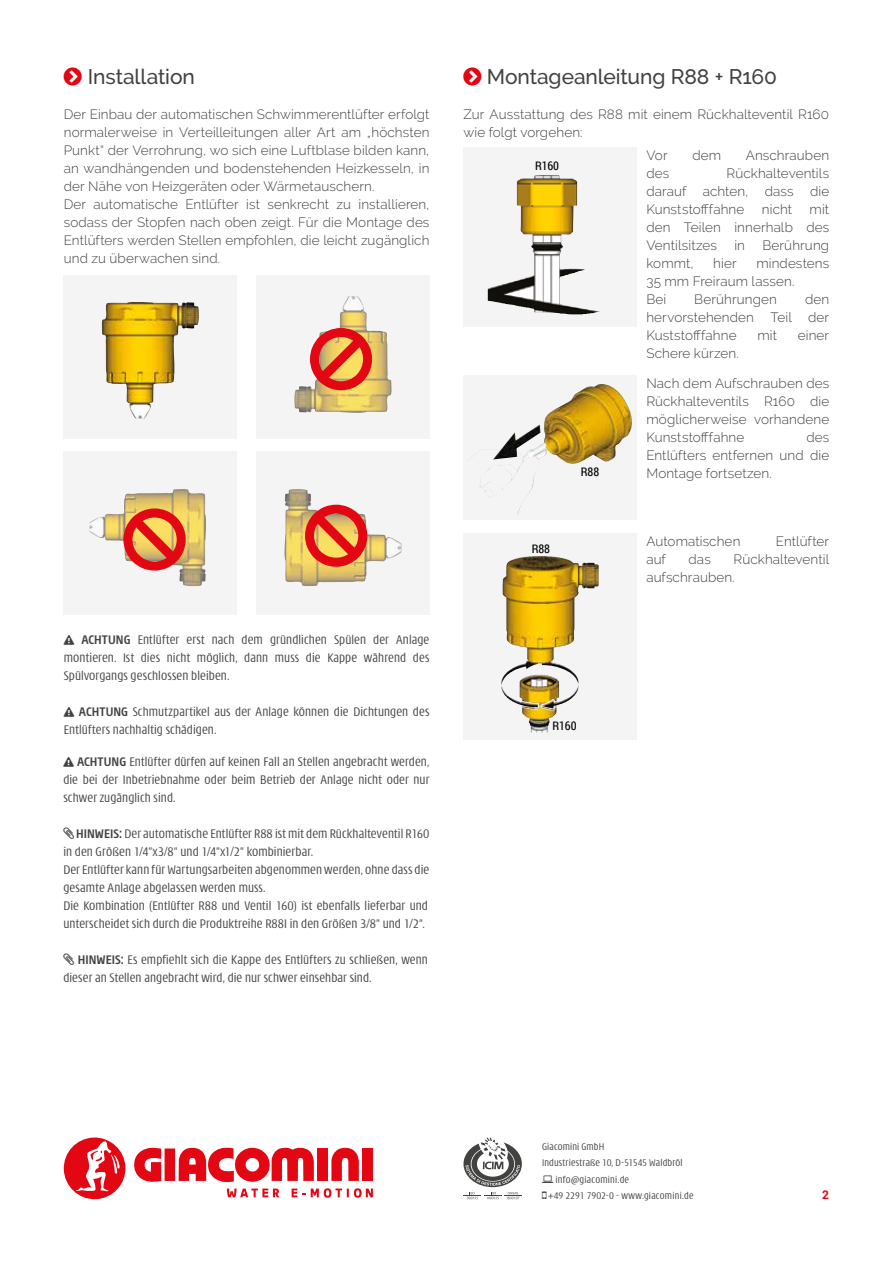
<style>
.page{position:relative;width:893px;height:1263px;background:#fff}
.page>*{position:absolute;margin:0;border:0;box-sizing:border-box;transform-origin:0 0}
.t1{font:500 21px "Raleway";letter-spacing:-.005em;color:#424241}
.t2{font:300 13.5px/18px "Raleway";letter-spacing:.01em;color:#424241;text-align:justify}
.t3{font:300 condensed 13.5px/18px "Modena";letter-spacing:.01em;color:#424241}
.t4{font:12px "Roboto Condensed";letter-spacing:-.01em;color:#000}
.t5{font:700 12px "Roboto";color:#e30613}
.t6{font:300 condensed 10.5px "Modena";letter-spacing:.015em;color:#424241}
.s1{font-weight:700}
</style>
<div class="page">
<svg style="left:134px;top:1148px;width:27px;height:34px"></svg>
<div style="left:165px;top:1148px;width:10px;height:33px;background:#e30613"></div>
<div style="left:317px;top:1148px;width:11px;height:33px;background:#e30613"></div>
<svg style="left:331px;top:1147px;width:28px;height:34px"></svg>
<div style="left:362px;top:1148px;width:11px;height:33px;background:#e30613"></div>
<svg style="left:179px;top:1147px;width:135px;height:35px"></svg>
<svg style="left:292px;top:1188px;width:13px;height:9px"></svg>
<svg style="left:311px;top:1188px;width:62px;height:10px"></svg>
<svg style="left:227px;top:1188px;width:52px;height:9px"></svg>
<svg style="left:64px;top:1137px;width:62px;height:62px"></svg>
<svg style="left:463px;top:1137px;width:59px;height:62px"></svg>
<div style="left:463px;top:147px;width:174px;height:179px;background:#f4f4f4"></div>
<img style="left:488px;top:175px;width:112px;height:140px">
<div style="left:463px;top:375px;width:174px;height:145px;background:#f4f4f4"></div>
<img style="left:468px;top:384px;width:164px;height:130px">
<div style="left:463px;top:533px;width:174px;height:207px;background:#f4f4f4"></div>
<img style="left:501px;top:556px;width:77px;height:129px">
<div style="left:256px;top:275px;width:173px;height:163px;background:#f4f4f4"></div>
<img style="left:294px;top:296px;width:98px;height:117px">
<div style="left:64px;top:275px;width:173px;height:163px;background:#f4f4f4"></div>
<img style="left:102px;top:302px;width:97px;height:117px">
<div style="left:64px;top:451px;width:173px;height:163px;background:#f4f4f4"></div>
<img style="left:89px;top:489px;width:117px;height:97px">
<div style="left:256px;top:451px;width:173px;height:163px;background:#f4f4f4"></div>
<img style="left:284px;top:489px;width:117px;height:97px">
<svg style="left:310px;top:327px;width:62px;height:63px"></svg>
<svg style="left:123px;top:508px;width:63px;height:62px;background:#e7d079"></svg>
<svg style="left:305px;top:505px;width:63px;height:62px;background:#e7d07a"></svg>
<h1 class="t1" style="left:88px;top:64px;width:109px">Installation</h1>
<p class="t2" style="left:64px;top:105px;width:367px;text-align:left">Der Einbau der automatischen Schwimmerentlüfter erfolgt normalerweise in Verteilleitungen aller Art am „höchsten Punkt“ der Verrohrung, wo sich eine Luftblase bilden kann, an wandhängenden und bodenstehenden Heizkesseln, in der Nähe von Heizgeräten oder Wärmetauschern.<br>Der automatische Entlüfter ist senkrecht zu installieren, sodass der Stopfen nach oben zeigt. Für die Montage des Entlüfters werden Stellen empfohlen, die leicht zugänglich und zu überwachen sind.</p>
<p class="t3" style="left:64px;top:631px;width:367px;text-align:justify">❑ <span class="s1">ACHTUNG</span> Entlüfter erst nach dem gründlichen Spülen der Anlage montieren. Ist dies nicht möglich, dann muss die Kappe während des Spülvorgangs geschlossen bleiben.</p>
<p class="t3" style="left:64px;top:703px;width:367px">❑ <span class="s1">ACHTUNG</span> Schmutzpartikel aus der Anlage können die Dichtungen des<br>Entlüfters nachhaltig schädigen.</p>
<p class="t3" style="left:63px;top:753px;width:367px;text-align:justify">❑ <span class="s1">ACHTUNG</span> Entlüfter dürfen auf keinen Fall an Stellen angebracht werden, die bei der Inbetriebnahme oder beim Betrieb der Anlage nicht oder nur schwer zugänglich sind.</p>
<p class="t3" style="left:63px;top:825px;width:367px;text-indent:13px"><span class="s1">HINWEIS:</span> Der automatische Entlüfter R88 ist mit dem Rückhalteventil R160 in den Größen 1/4”x3/8” und 1/4”x1/2” kombinierbar.<br>Der Entlüfter kann für Wartungsarbeiten abgenommen werden, ohne dass die gesamte Anlage abgelassen werden muss.<br>Die Kombination (Entlüfter R88 und Ventil 160) ist ebenfalls lieferbar und unterscheidet sich durch die Produktreihe R88I in den Größen 3/8” und 1/2”.</p>
<p class="t3" style="left:63px;top:951px;width:366px;text-indent:14px"><span class="s1">HINWEIS:</span> Es empfiehlt sich die Kappe des Entlüfters zu schließen, wenn dieser an Stellen angebracht wird, die nur schwer einsehbar sind.</p>
<h1 class="t1" style="left:487px;top:64px;width:292px">Montageanleitung R88 + R160</h1>
<p class="t2" style="left:463px;top:105px;width:367px">Zur Ausstattung des R88 mit einem Rückhalteventil R160 wie folgt vorgehen:</p>
<p class="t4" style="left:535px;top:157px;width:26px">R160</p>
<p class="t2" style="left:646px;top:146px;width:23px">Vor</p>
<p class="t2" style="left:692px;top:146px;width:30px">dem</p>
<p class="t2" style="left:746px;top:146px;width:85px">Anschrauben</p>
<p class="t2" style="left:646px;top:164px;width:24px">des</p>
<p class="t2" style="left:646px;top:164px;width:184px;text-indent:80px">Rückhalteventils darauf achten, dass die Kunststofffahne</p>
<p class="t2" style="left:646px;top:200px;width:184px;text-indent:163px">mit den Teilen innerhalb des Ventilsitzes</p>
<p class="t2" style="left:762px;top:200px;width:32px">nicht</p>
<p class="t2" style="left:734px;top:236px;width:12px">in</p>
<p class="t2" style="left:762px;top:236px;width:68px">Berührung</p>
<p class="t4" style="left:532px;top:541px;width:20px">R88</p>
<p class="t4" style="left:581px;top:463px;width:20px">R88</p>
<p class="t2" style="left:646px;top:254px;width:184px;text-align:left;text-indent:110px">mindestens<br>35 mm Freiraum lassen.<br>Bei</p>
<p class="t2" style="left:646px;top:254px;width:49px">kommt,</p>
<p class="t2" style="left:713px;top:254px;width:25px">hier</p>
<p class="t2" style="left:646px;top:290px;width:184px;text-indent:159px">den hervorstehenden Teil der Kuststofffahne</p>
<p class="t2" style="left:694px;top:290px;width:84px">Berührungen</p>
<p class="t2" style="left:757px;top:326px;width:21px">mit</p>
<p class="t2" style="left:798px;top:326px;width:33px">einer</p>
<p class="t2" style="left:646px;top:344px;width:94px">Schere kürzen.</p>
<p class="t2" style="left:646px;top:374px;width:184px">Nach dem Aufschrauben des Rückhalteventils R160 die möglicherweise vorhandene Kunststofffahne</p>
<p class="t2" style="left:646px;top:428px;width:184px;text-indent:160px">des Entlüfters entfernen und die Montage fortsetzen.</p>
<p class="t2" style="left:646px;top:532px;width:96px">Automatischen</p>
<p class="t2" style="left:776px;top:532px;width:55px">Entlüfter</p>
<p class="t2" style="left:646px;top:550px;width:21px">auf</p>
<p class="t2" style="left:689px;top:550px;width:24px">das</p>
<p class="t2" style="left:646px;top:550px;width:184px;text-indent:87px">Rückhalteventil aufschrauben.</p>
<p class="t4" style="left:552px;top:718px;width:26px">R160</p>
<p class="t6" style="left:542px;top:1141px;width:64px">Giacomini GmbH</p>
<p class="t6" style="left:542px;top:1158px;width:142px">Industriestraße 10, D-51545 Waldbröl</p>
<p class="t6" style="left:556px;top:1174px;width:75px">info@giacomini.de</p>
<p class="t6" style="left:549px;top:1191px;width:147px">+49 2291 7902-0 - www.giacomini.de</p>
<p class="t5" style="left:822px;top:1186px;width:8px">2</p>
</div>
